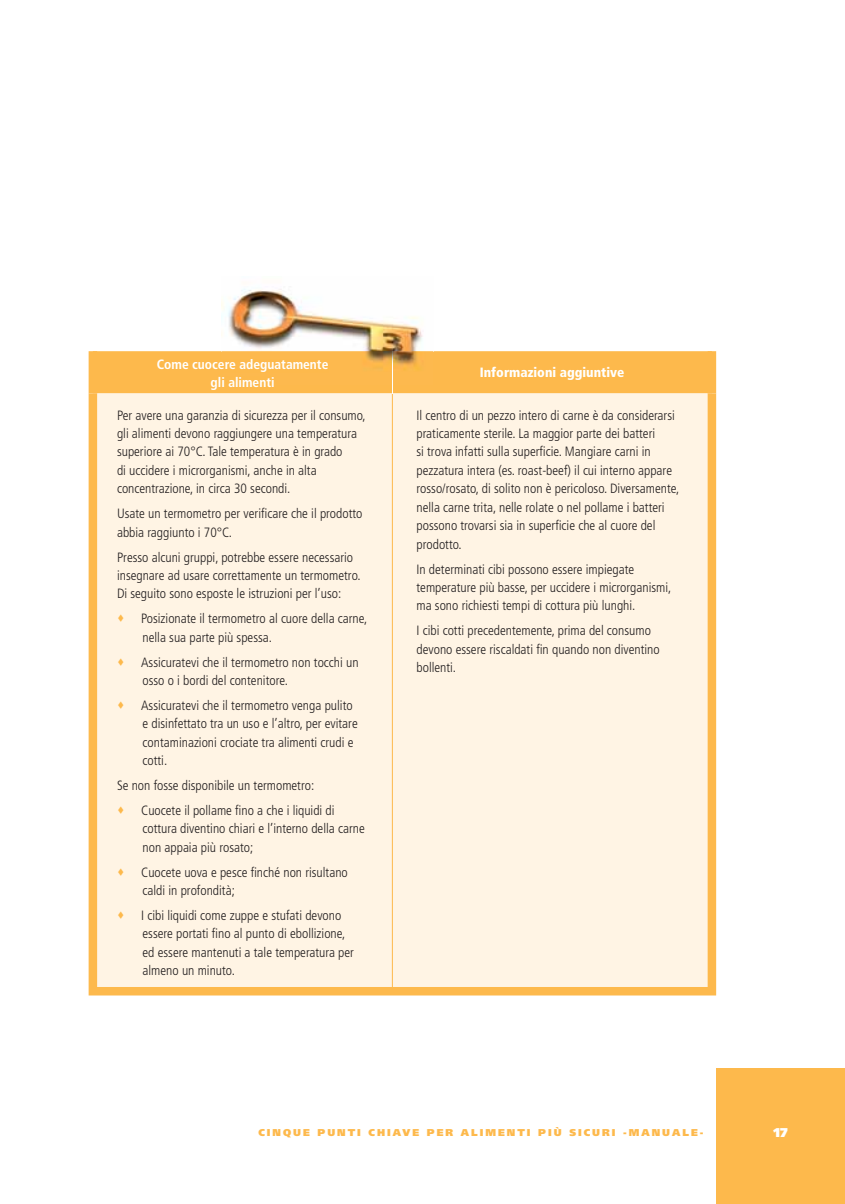
<style>
.page{position:relative;width:845px;height:1204px;background:#fff}
.page>*{position:absolute;margin:0;border:0;box-sizing:border-box;transform-origin:0 0}
.t1{font:300 condensed 13.47px/18.4px "Frutiger";color:#231f20}
.t2{font:700 condensed 13.47px/17.8px "Frutiger";color:#fff;text-align:center}
.t3{font:900 condensed 13.47px "Frutiger";color:#fff}
.t4{font:900 12.78px "Frutiger";color:#fff}
.t5{font:900 9.97px "Frutiger";letter-spacing:.2em;color:#fdb94c}
</style>
<div class="page">
<div style="left:715px;top:1069px;width:129px;height:135px;background:#fdb94c"></div>
<div style="left:97px;top:351px;width:610px;height:42px;background:#fdb94c"></div>
<div style="left:97px;top:393px;width:610px;height:594px;background:#fff4e4"></div>
<div style="left:89px;top:351px;width:8px;height:42px;background:#fdb94c"></div>
<div style="left:707px;top:351px;width:8px;height:42px;background:#fdb94c"></div>
<hr style="left:392px;top:393px;width:1px;height:594px;background:#fdb94c">
<hr style="left:392px;top:351px;width:1px;height:42px;background:#fff">
<div style="left:89px;top:393px;width:8px;height:594px;background:#fdb94c"></div>
<div style="left:707px;top:393px;width:8px;height:594px;background:#fdb94c"></div>
<div style="left:89px;top:987px;width:626px;height:8px;background:#fdb94c"></div>
<img style="left:221px;top:289px;width:212px;height:96px">
<img style="left:392px;top:351px;width:1px;height:34px">
<img style="left:221px;top:359px;width:107px;height:13px">
<img style="left:221px;top:377px;width:52px;height:8px">
<svg style="left:118px;top:615px;width:5px;height:7px"></svg>
<svg style="left:118px;top:658px;width:5px;height:7px"></svg>
<svg style="left:118px;top:701px;width:5px;height:7px"></svg>
<svg style="left:118px;top:806px;width:5px;height:7px"></svg>
<svg style="left:118px;top:868px;width:5px;height:7px"></svg>
<svg style="left:118px;top:911px;width:5px;height:7px"></svg>
<p class="t2" style="left:157px;top:357px;width:173px">Come cuocere adeguatamente gli alimenti</p>
<p class="t3" style="left:479px;top:367px;width:146px">Informazioni aggiuntive</p>
<p class="t1" style="left:117px;top:407px;width:250px">Per avere una garanzia di sicurezza per il consumo, gli alimenti devono raggiungere una temperatura superiore ai 70°C. Tale temperatura è in grado<br>di uccidere i microrganismi, anche in alta concentrazione, in circa 30 secondi.</p>
<p class="t1" style="left:117px;top:505px;width:247px">Usate un termometro per verificare che il prodotto abbia raggiunto i 70°C.</p>
<p class="t1" style="left:117px;top:549px;width:245px">Presso alcuni gruppi, potrebbe essere necessario insegnare ad usare correttamente un termometro.<br>Di seguito sono esposte le istruzioni per l’uso:</p>
<p class="t1" style="left:141px;top:610px;width:227px">Posizionate il termometro al cuore della carne, nella sua parte più spessa.</p>
<p class="t1" style="left:141px;top:654px;width:219px">Assicuratevi che il termometro non tocchi un osso o i bordi del contenitore.</p>
<p class="t1" style="left:141px;top:697px;width:218px">Assicuratevi che il termometro venga pulito e disinfettato tra un uso e l’altro, per evitare contaminazioni crociate tra alimenti crudi e cotti.</p>
<p class="t1" style="left:141px;top:774px;width:195px;line-height:24.8px;text-indent:-24px">Se non fosse disponibile un termometro:<br>Cuocete il pollame fino a che i liquidi di</p>
<p class="t1" style="left:142px;top:820px;width:223px">cottura diventino chiari e l’interno della carne non appaia più rosato;</p>
<p class="t1" style="left:141px;top:864px;width:208px">Cuocete uova e pesce finché non risultano caldi in profondità;</p>
<p class="t1" style="left:141px;top:907px;width:214px">I cibi liquidi come zuppe e stufati devono essere portati fino al punto di ebollizione, ed essere mantenuti a tale temperatura per almeno un minuto.</p>
<p class="t1" style="left:416px;top:407px;width:264px">Il centro di un pezzo intero di carne è da considerarsi praticamente sterile. La maggior parte dei batteri<br>si trova infatti sulla superficie. Mangiare carni in pezzatura intera (es. roast-beef) il cui interno appare rosso/rosato, di solito non è pericoloso. Diversamente, nella carne trita, nelle rolate o nel pollame i batteri possono trovarsi sia in superficie che al cuore del prodotto.</p>
<p class="t1" style="left:416px;top:561px;width:256px">In determinati cibi possono essere impiegate temperature più basse, per uccidere i microrganismi, ma sono richiesti tempi di cottura più lunghi.</p>
<p class="t1" style="left:416px;top:622px;width:244px">I cibi cotti precedentemente, prima del consumo devono essere riscaldati fin quando non diventino bollenti.</p>
<p class="t5" style="left:258px;top:1128px;width:446px">CINQUE PUNTI CHIAVE PER ALIMENTI PIÙ SICURI -MANUALE-</p>
<p class="t4" style="left:773px;top:1127px;width:16px">17</p>
</div>
